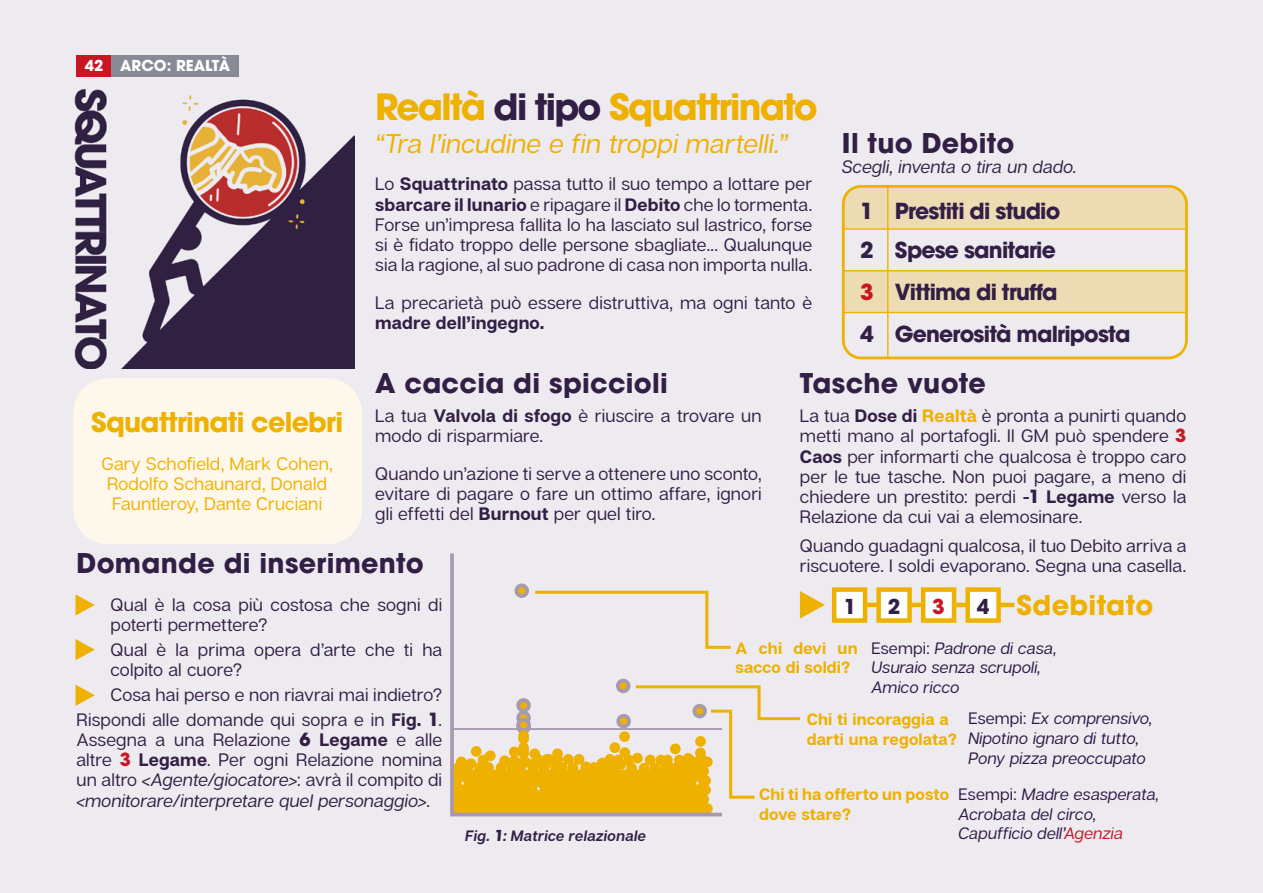
<style>
.page{position:relative;width:1263px;height:893px;background:#edeaf0}
.page>*{position:absolute;margin:0;border:0;box-sizing:border-box;transform-origin:0 0}
.Sub-Subheading{font:700 36px "ITC Avant Garde Pro";letter-spacing:-.05em;color:#efb100}
.Main_Body{font:700 27px "ITC Avant Garde Pro";letter-spacing:.01em;color:#331f45}
.Main_Body-2{font:italic 27px "Articulat CF";letter-spacing:.01em;color:#efb100}
.Box{font:700 27px "ITC Avant Garde Pro";letter-spacing:-.025em;color:#efb100}
.Main_Body-3{font:700 27px "ITC Avant Garde Pro";letter-spacing:.02em;color:#efb100}
.Main_Body-4{font:700 21.9px "ITC Avant Garde Pro";letter-spacing:-.035em;color:#331f45}
.Main_Body-5{font:700 20.4px "ITC Avant Garde Pro";color:#331f45}
.Main_Body-6{font:700 20.4px "ITC Avant Garde Pro";color:#c81623}
.Main_Body-7{font:18px/20.2px "Articulat CF";letter-spacing:.01em;color:#331f45}
.Box-2{font:18px/20.2px "Articulat CF";letter-spacing:.01em;color:#efb100;text-align:center}
.Main_Body-8{font:italic 18px "Articulat CF";letter-spacing:.01em;color:#331f45}
.t1{font:italic 16.5px "Articulat CF";letter-spacing:.01em;color:#2e1846}
.t2{font:700 16.5px/19.8px "Articulat CF";letter-spacing:.01em;color:#efb100}
.Main_Body-9{font:italic 600 15px "Articulat CF";letter-spacing:.015em;color:#331f45}
.t3{font:700 15px "ITC Avant Garde Pro";color:#fff}
.s1{color:#331f45}
.s2{font-weight:700}
.s3{color:#c81623}
.s4{font-weight:700;color:#efb100}
.s5{font-family:"ITC Avant Garde Pro";font-weight:700;color:#c81623}
.s6{font-family:"ITC Avant Garde Pro";font-weight:700}
.s7{font-style:italic}
.s8{font-style:normal}
.s9{font-family:"ITC Avant Garde Pro";font-weight:700;font-style:normal}
</style>
<div class="page">
<div style="left:77px;top:55px;width:35px;height:22px;background:#c81623"></div>
<div style="left:112px;top:55px;width:127px;height:22px;background:#888b96"></div>
<img style="left:74px;top:88px;width:281px;height:281px">
<div style="left:843px;top:271px;width:345px;height:41px;background:#eddbb4"></div>
<div style="left:842px;top:186px;width:342px;height:42px;background:#eddbb4"></div>
<hr style="left:842px;top:228px;width:344px;height:2px;background:#efb100">
<hr style="left:842px;top:270px;width:344px;height:1px;background:#efb100">
<hr style="left:842px;top:312px;width:344px;height:1px;background:#efb100">
<div style="left:842px;top:185px;width:346px;height:174px;border:3px solid #efb100;border-radius:18px"></div>
<hr style="left:887px;top:187px;width:1px;height:171px;background:#efb100">
<div style="left:73px;top:378px;width:289px;height:166px;background:#fef7eb;border-radius:34px"></div>
<svg style="left:800px;top:591px;width:25px;height:28px"></svg>
<div style="left:832px;top:587px;width:35px;height:36px;background:#fff;border:4px solid #efb100"></div>
<hr style="left:866px;top:603px;width:148px;height:4px;background:#efb100">
<div style="left:921px;top:587px;width:35px;height:36px;background:#fff;border:4px solid #efb100"></div>
<div style="left:876px;top:587px;width:36px;height:36px;background:#fff;border:4px solid #efb100"></div>
<div style="left:965px;top:587px;width:36px;height:36px;background:#fff;border:4px solid #efb100"></div>
<svg style="left:75px;top:594px;width:20px;height:22px"></svg>
<svg style="left:75px;top:639px;width:20px;height:21px"></svg>
<svg style="left:75px;top:685px;width:20px;height:21px"></svg>
<svg style="left:450px;top:553px;width:272px;height:264px"></svg>
<svg style="left:532px;top:589px;width:199px;height:61px"></svg>
<svg style="left:453px;top:684px;width:347px;height:129px"></svg>
<p class="t3" style="left:85px;top:56px;width:147px">42 ARCo: Realtà</p>
<p class="Sub-Subheading" style="left:375px;top:83px;width:444px">Realtà <span class="s1">di tipo</span> Squattrinato</p>
<p class="Main_Body-2" style="left:375px;top:128px;width:414px">“Tra l’incudine e fin troppi martelli.”</p>
<p class="Main_Body-7" style="left:375px;top:174px;width:439px;text-align:justify">Lo <span class="s2">Squattrinato</span> passa tutto il suo tempo a lottare per <span class="s2">sbarcare il lunario</span> e ripagare il <span class="s2">Debito</span> che lo tormenta.<br>Forse un’impresa fallita lo ha lasciato sul lastrico, forse si è fidato troppo delle persone sbagliate... Qualunque sia la ragione, al suo padrone di casa non importa nulla.</p>
<p class="Main_Body-7" style="left:375px;top:293px;width:438px">La precarietà può essere distruttiva, ma ogni tanto è <span class="s2">madre dell’ingegno.</span></p>
<p class="Main_Body" style="left:842px;top:125px;width:174px">Il tuo Debito</p>
<p class="Main_Body-8" style="left:842px;top:156px;width:236px">Scegli, inventa o tira un dado.</p>
<p class="Main_Body-4" style="left:860px;top:196px;width:202px">1 Prestiti di studio</p>
<p class="Main_Body-4" style="left:860px;top:236px;width:197px">2 Spese sanitarie</p>
<p class="Main_Body-4" style="left:860px;top:277px;width:199px"><span class="s3">3</span> Vittima di truffa</p>
<p class="Main_Body-4" style="left:860px;top:319px;width:272px">4 Generosità malriposta</p>
<p class="Main_Body" style="left:375px;top:365px;width:294px">A caccia di spiccioli</p>
<p class="Main_Body-7" style="left:375px;top:406px;width:388px">La tua <span class="s2">Valvola di sfogo</span> è riuscire a trovare un modo di risparmiare.</p>
<p class="Main_Body-7" style="left:375px;top:464px;width:388px;text-align:justify">Quando un’azione ti serve a ottenere uno sconto, evitare di pagare o fare un ottimo affare, ignori gli effetti del <span class="s2">Burnout</span> per quel tiro.</p>
<p class="Main_Body" style="left:800px;top:365px;width:187px">Tasche vuote</p>
<p class="Main_Body-7" style="left:800px;top:406px;width:388px;text-align:justify">La tua <span class="s2">Dose di</span> <span class="s4">Realtà</span> è pronta a punirti quando metti mano al portafogli. Il GM può spendere <span class="s5">3<br></span><span class="s2">Caos</span> per informarti che qualcosa è troppo caro per le tue tasche. Non puoi pagare, a meno di chiedere un prestito: perdi <span class="s2">-</span><span class="s6">1</span> <span class="s2">Legame</span> verso la Relazione da cui vai a elemosinare.</p>
<p class="Main_Body-7" style="left:800px;top:536px;width:388px">Quando guadagni qualcosa, il tuo Debito arriva a riscuotere. I soldi evaporano. Segna una casella.</p>
<p class="Box" style="left:91px;top:404px;width:253px">Squattrinati celebri</p>
<p class="Box-2" style="left:102px;top:454px;width:233px">Gary Schofield, Mark Cohen,<br>Rodolfo Schaunard, Donald<br>Fauntleroy, Dante Cruciani</p>
<p class="Main_Body" style="left:76px;top:545px;width:349px">Domande di inserimento</p>
<p class="Main_Body-7" style="left:110px;top:595px;width:333px">Qual è la cosa più costosa che sogni di poterti permettere?</p>
<p class="Main_Body-7" style="left:110px;top:640px;width:333px">Qual è la prima opera d’arte che ti ha colpito al cuore?</p>
<p class="Main_Body-7" style="left:110px;top:685px;width:333px">Cosa hai perso e non riavrai mai indietro?</p>
<p class="Main_Body-7" style="left:76px;top:710px;width:367px;text-align:justify">Rispondi alle domande qui sopra e in <span class="s2">Fig.</span> <span class="s6">1</span>.<br>Assegna a una Relazione <span class="s6">6</span> <span class="s2">Legame</span> e alle altre <span class="s5">3</span> <span class="s2">Legame</span>. Per ogni Relazione nomina un altro <span class="s7">&lt;Agente/giocatore&gt;</span>: avrà il compito di <span class="s7">&lt;monitorare/interpretare quel personaggio&gt;</span>.</p>
<p class="Main_Body-5" style="left:844px;top:593px;width:14px">1</p>
<p class="Main_Body-5" style="left:888px;top:593px;width:14px">2</p>
<p class="Main_Body-6" style="left:932px;top:593px;width:14px">3</p>
<p class="Main_Body-5" style="left:977px;top:593px;width:14px">4</p>
<p class="Main_Body-3" style="left:1016px;top:587px;width:138px">Sdebitato</p>
<p class="t2" style="left:735px;top:639px;width:124px">A chi devi un sacco di soldi?</p>
<p class="t1" style="left:871px;top:638px;width:186px"><span class="s8">Esempi:</span> Padrone di casa,</p>
<p class="t1" style="left:871px;top:658px;width:171px">Usuraio senza scrupoli,</p>
<p class="t1" style="left:871px;top:678px;width:89px">Amico ricco</p>
<p class="t2" style="left:807px;top:710px;width:143px">Chi ti incoraggia a</p>
<p class="t2" style="left:807px;top:730px;width:152px">darti una regolata?</p>
<p class="t1" style="left:968px;top:709px;width:185px"><span class="s8">Esempi:</span> Ex comprensivo,</p>
<p class="t1" style="left:968px;top:729px;width:172px">Nipotino ignaro di tutto,</p>
<p class="t1" style="left:968px;top:749px;width:179px">Pony pizza preoccupato</p>
<p class="t2" style="left:759px;top:786px;width:192px">Chi ti ha offerto un posto dove stare?</p>
<p class="t1" style="left:959px;top:784px;width:202px"><span class="s8">Esempi:</span> Madre esasperata,</p>
<p class="t1" style="left:959px;top:804px;width:139px">Acrobata del circo,</p>
<p class="Main_Body-9" style="left:465px;top:827px;width:182px">Fig. <span class="s9">1</span>: Matrice relazionale</p>
<p class="t1" style="left:959px;top:824px;width:166px">Capufficio dell’<span class="s3">Agenzia</span></p>
</div>
